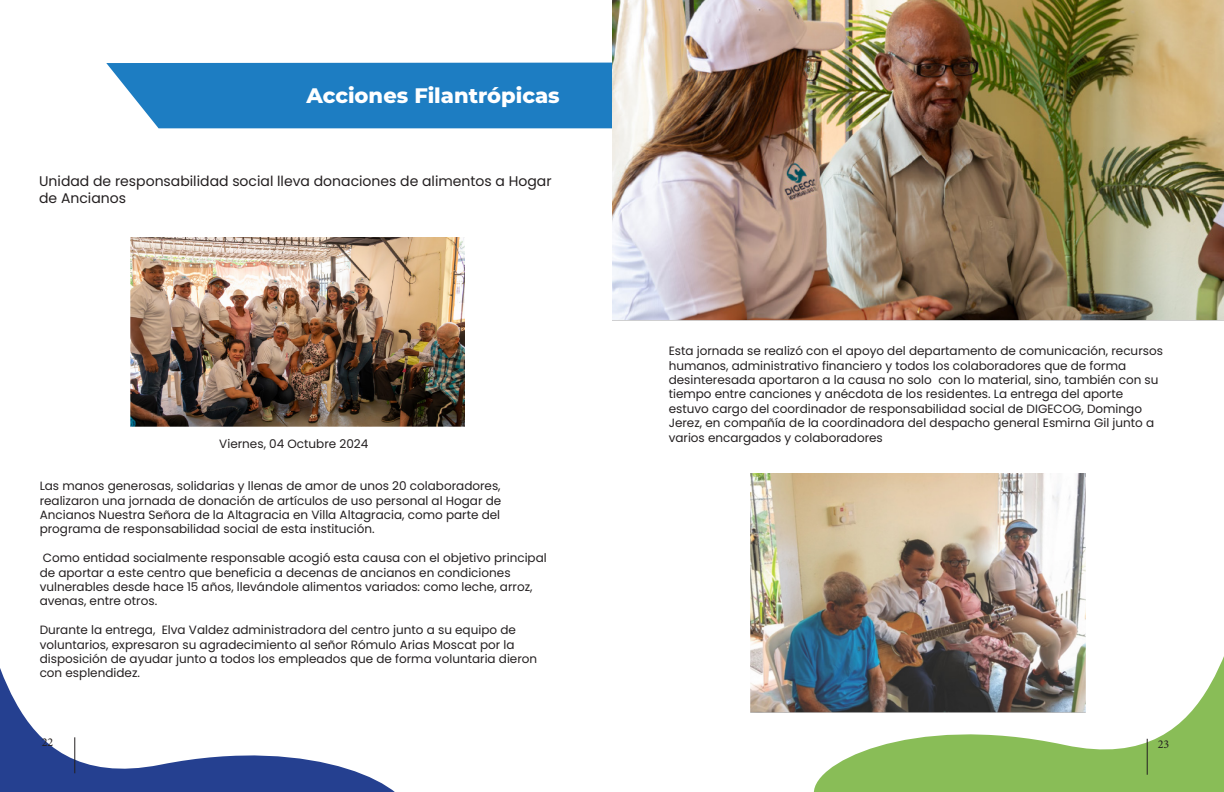
<style>
.page{position:relative;width:1224px;height:792px;background:#fff}
.page>*{position:absolute;margin:0;border:0;box-sizing:border-box;transform-origin:0 0}
.t1{font:800 21px "Montserrat";color:#fff}
.t2{font:14px/16.8px "Poppins";color:#231f20}
.t3{font:12px/14.4px "Poppins";color:#231f20}
.t4{font:12px "Minion Pro";color:#231f20}
</style>
<div class="page">
<svg style="left:0;top:668px;width:395px;height:124px"></svg>
<div style="left:106px;top:63px;width:506px;height:65px;background:#1d7dc2"></div>
<img style="left:130px;top:237px;width:335px;height:189px">
<img style="left:612px;top:0;width:612px;height:320px">
<img style="left:750px;top:474px;width:336px;height:239px">
<img style="left:806px;top:583px;width:418px;height:209px">
<hr style="left:1147px;top:739px;width:1px;height:36px;background:#231f20">
<hr style="left:74px;top:737px;width:1px;height:36px;background:#231f20">
<h1 class="t1" style="left:306px;top:80px;width:255px">Acciones Filantrópicas</h1>
<p class="t2" style="left:39px;top:173px;width:514px">Unidad de responsabilidad social lleva donaciones de alimentos a Hogar de Ancianos</p>
<p class="t3" style="left:219px;top:436px;width:151px">Viernes, 04 Octubre 2024</p>
<p class="t3" style="left:40px;top:479px;width:463px;text-align:justify">Las manos generosas, solidarias y llenas de amor de unos 20 colaboradores, realizaron una jornada de donación de artículos de uso personal al Hogar de Ancianos Nuestra Señora de la Altagracia en Villa Altagracia, como parte del programa de responsabilidad social de esta institución.</p>
<p class="t3" style="left:40px;top:551px;width:509px">Como entidad socialmente responsable acogió esta causa con el objetivo principal de aportar a este centro que beneficia a decenas de ancianos en condiciones vulnerables desde hace 15 años, llevándole alimentos variados: como leche, arroz, avenas, entre otros.</p>
<p class="t3" style="left:40px;top:623px;width:499px">Durante la entrega, Elva Valdez administradora del centro junto a su equipo de voluntarios, expresaron su agradecimiento al señor Rómulo Arias Moscat por la disposición de ayudar junto a todos los empleados que de forma voluntaria dieron con esplendidez.</p>
<p class="t3" style="left:669px;top:344px;width:496px">Esta jornada se realizó con el apoyo del departamento de comunicación, recursos humanos, administrativo financiero y todos los colaboradores que de forma desinteresada aportaron a la causa no solo con lo material, sino, también con su tiempo entre canciones y anécdota de los residentes. La entrega del aporte estuvo cargo del coordinador de responsabilidad social de DIGECOG, Domingo Jerez, en compañía de la coordinadora del despacho general Esmirna Gil junto a varios encargados y colaboradores</p>
<p class="t4" style="left:42px;top:734px;width:13px">22</p>
<p class="t4" style="left:1158px;top:736px;width:13px">23</p>
</div>
